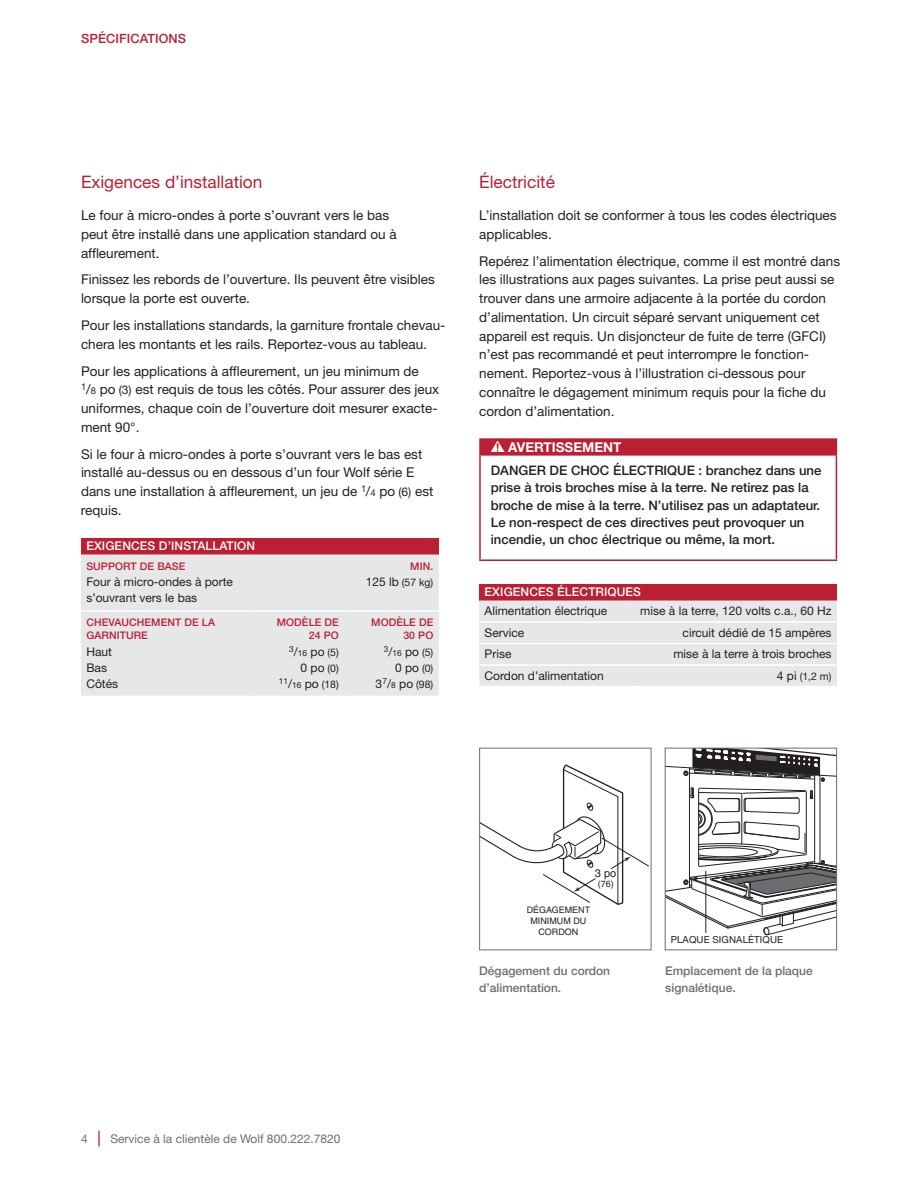
<style>
.page{position:relative;width:918px;height:1188px;background:#fff}
.page>*{position:absolute;margin:0;border:0;box-sizing:border-box;transform-origin:0 0}
.t1{font:17.25px "Helvetica Neue LT Std";color:#ba1f33}
.t2{font:13.5px/18.8px "Helvetica Neue LT Std";color:#231f20}
.t3{font:700 13.5px "Helvetica Neue LT Std";color:#fff}
.t4{font:500 13.2px/17.2px "Helvetica Neue LT Std";color:#231f20}
.t5{font:500 12.75px "Helvetica Neue LT Std";letter-spacing:.01em;color:#ba1f33}
.t6{font:12px/16.5px "Helvetica Neue LT Std";color:#231f20}
.t7{font:500 12px/16.5px "Helvetica Neue LT Std";color:#6c6d70}
.t8{font:500 12px "Helvetica Neue LT Std";letter-spacing:.01em;color:#fff}
.t9{font:12px "Helvetica Neue LT Std";color:#6c6d70}
.t10{font:11.1px "Helvetica";color:#231f20}
.t11{font:500 10.5px/13.5px "Helvetica Neue LT Std";letter-spacing:.01em;color:#ba1f33;text-align:right}
.t12{font:10.5px "Helvetica Neue LT Std";color:#231f20}
.t13{font:9.75px "Helvetica Neue LT Std";letter-spacing:.01em;color:#231f20}
.t14{font:9px/11.1px "Helvetica";color:#231f20;text-align:center}
.t15{font:8.4px "Helvetica Neue LT Std";color:#231f20}
.s1{font-size:9.45px}
.s2{font-size:12px}
.s3{font-size:10.5px}
.s4{font-size:8.4px}
.s5{font-weight:500;font-size:15.6px;color:#ba1f33}
</style>
<div class="page">
<div style="left:480px;top:439px;width:356px;height:16px;background:#ba1f33"></div>
<hr style="left:479px;top:438px;width:358px;height:2px;background:#ba1f33">
<svg style="left:479px;top:440px;width:1px;height:14px"></svg>
<svg style="left:836px;top:440px;width:1px;height:14px"></svg>
<hr style="left:479px;top:454px;width:358px;height:2px;background:#ba1f33">
<hr style="left:479px;top:456px;width:2px;height:103px;background:#ba1f33">
<hr style="left:836px;top:456px;width:1px;height:103px;background:#ba1f33">
<hr style="left:479px;top:559px;width:358px;height:2px;background:#ba1f33">
<svg style="left:491px;top:441px;width:14px;height:11px"></svg>
<div style="left:479px;top:584px;width:358px;height:17px;background:#ba1f33"></div>
<div style="left:479px;top:601px;width:358px;height:85px;background:#e6e7e9"></div>
<hr style="left:479px;top:664px;width:155px;height:2px;background:#fff">
<hr style="left:634px;top:664px;width:203px;height:2px;background:#fff">
<hr style="left:479px;top:621px;width:155px;height:2px;background:#fff">
<hr style="left:634px;top:621px;width:203px;height:2px;background:#fff">
<hr style="left:479px;top:643px;width:155px;height:1px;background:#fff">
<hr style="left:634px;top:643px;width:203px;height:1px;background:#fff">
<div style="left:81px;top:538px;width:358px;height:16px;background:#ba1f33"></div>
<div style="left:81px;top:554px;width:358px;height:142px;background:#e6e7e9"></div>
<hr style="left:81px;top:610px;width:169px;height:2px;background:#fff">
<hr style="left:250px;top:610px;width:94px;height:2px;background:#fff">
<hr style="left:344px;top:610px;width:95px;height:2px;background:#fff">
<svg style="left:481px;top:765px;width:168px;height:140px"></svg>
<div style="left:479px;top:748px;width:172px;height:202px;border:1px solid #6c6d70"></div>
<svg style="left:667px;top:750px;width:168px;height:185px"></svg>
<div style="left:665px;top:748px;width:172px;height:202px;border:1px solid #6c6d70"></div>
<hr style="left:706px;top:871px;width:1px;height:62px;background:#231f20">
<p class="t5" style="left:81px;top:31px;width:107px">SPÉCIFICATIONS</p>
<p class="t1" style="left:81px;top:171px;width:183px">Exigences d’installation</p>
<p class="t2" style="left:81px;top:206px;width:317px">Le four à micro-ondes à porte s’ouvrant vers le bas peut être installé dans une application standard ou à affleurement.</p>
<p class="t2" style="left:81px;top:270px;width:355px">Finissez les rebords de l’ouverture. Ils peuvent être visibles lorsque la porte est ouverte.</p>
<p class="t2" style="left:81px;top:316px;width:366px">Pour les installations standards, la garniture frontale chevau&shy;chera les montants et les rails. Reportez-vous au tableau.</p>
<p class="t2" style="left:81px;top:361px;width:360px">Pour les applications à affleurement, un jeu minimum de<br><sup>1</sup>/<span class="s1">8</span> po <span class="s2">(3)</span> est requis de tous les côtés. Pour assurer des jeux uniformes, chaque coin de l’ouverture doit mesurer exacte&shy;ment 90°.</p>
<p class="t2" style="left:81px;top:444px;width:354px">Si le four à micro-ondes à porte s’ouvrant vers le bas est installé au-dessus ou en dessous d’un four Wolf série E dans une installation à affleurement, un jeu de <sup>1</sup>/<span class="s1">4</span> po <span class="s2">(6)</span> est requis.</p>
<p class="t8" style="left:86px;top:539px;width:170px">EXIGENCES D’INSTALLATION</p>
<p class="t11" style="left:86px;top:559px;width:101px">SUPPORT DE BASE</p>
<p class="t11" style="left:410px;top:559px;width:25px">MIN.</p>
<p class="t6" style="left:86px;top:573px;width:148px">Four à micro-ondes à porte s’ouvrant vers le bas</p>
<p class="t12" style="left:366px;top:576px;width:69px"><span class="s2">125 lb</span> (57 kg)</p>
<p class="t11" style="left:86px;top:615px;width:130px;text-align:left">CHEVAUCHEMENT DE LA<br>GARNITURE</p>
<p class="t11" style="left:277px;top:615px;width:64px">MODÈLE DE<br>24 PO</p>
<p class="t11" style="left:371px;top:615px;width:64px">MODÈLE DE<br>30 PO</p>
<p class="t6" style="left:86px;top:643px;width:27px">Haut</p>
<p class="t15" style="left:289px;top:648px;width:51px">3<span class="s2">/</span>16 <span class="s2">po</span> <span class="s3">(5)</span></p>
<p class="t15" style="left:384px;top:648px;width:51px">3<span class="s2">/</span>16 <span class="s2">po</span> <span class="s3">(5)</span></p>
<p class="t6" style="left:86px;top:659px;width:22px">Bas</p>
<p class="t6" style="left:301px;top:659px;width:40px">0 po <span class="s3">(0)</span></p>
<p class="t6" style="left:395px;top:659px;width:40px">0 po <span class="s3">(0)</span></p>
<p class="t6" style="left:86px;top:675px;width:33px">Côtés</p>
<p class="t15" style="left:279px;top:678px;width:62px">11<span class="s2">/</span>16 <span class="s2">po</span> <span class="s3">(18)</span></p>
<p class="t6" style="left:375px;top:675px;width:59px">3<sup>7</sup>/<span class="s4">8</span> po <span class="s3">(98)</span></p>
<p class="t1" style="left:479px;top:171px;width:77px">Électricité</p>
<p class="t2" style="left:479px;top:206px;width:359px">L’installation doit se conformer à tous les codes électriques applicables.</p>
<p class="t2" style="left:479px;top:251px;width:362px">Repérez l’alimentation électrique, comme il est montré dans les illustrations aux pages suivantes. La prise peut aussi se trouver dans une armoire adjacente à la portée du cordon d’alimentation. Un circuit séparé servant uniquement cet appareil est requis. Un disjoncteur de fuite de terre (GFCI) n’est pas recommandé et peut interrompre le fonction&shy;nement. Reportez-vous à l’illustration ci-dessous pour connaître le dégagement minimum requis pour la fiche du cordon d’alimentation.</p>
<p class="t3" style="left:508px;top:439px;width:115px">AVERTISSEMENT</p>
<p class="t4" style="left:491px;top:462px;width:332px">DANGER DE CHOC ÉLECTRIQUE : branchez dans une prise à trois broches mise à la terre. Ne retirez pas la broche de mise à la terre. N’utilisez pas un adaptateur.<br>Le non-respect de ces directives peut provoquer un incendie, un choc électrique ou même, la mort.</p>
<p class="t8" style="left:485px;top:585px;width:158px">EXIGENCES ÉLECTRIQUES</p>
<p class="t6" style="left:485px;top:602px;width:124px">Alimentation électrique</p>
<p class="t6" style="left:640px;top:602px;width:193px">mise à la terre, 120 volts c.a., 60 Hz</p>
<p class="t6" style="left:485px;top:624px;width:41px">Service</p>
<p class="t6" style="left:683px;top:624px;width:150px">circuit dédié de 15 ampères</p>
<p class="t6" style="left:485px;top:645px;width:28px">Prise</p>
<p class="t6" style="left:673px;top:645px;width:160px">mise à la terre à trois broches</p>
<p class="t6" style="left:485px;top:667px;width:121px">Cordon d’alimentation</p>
<p class="t12" style="left:777px;top:670px;width:56px"><span class="s2">4 pi</span> (1,2 m)</p>
<p class="t9" style="left:81px;top:1131px;width:261px">4 <span class="s5">|</span> Service à la clientèle de Wolf 800.222.7820</p>
<p class="t10" style="left:595px;top:867px;width:23px">3 po</p>
<p class="t14" style="left:598px;top:878px;width:17px">(76)</p>
<p class="t14" style="left:527px;top:904px;width:65px">DÉGAGEMENT<br>MINIMUM DU<br>CORDON</p>
<p class="t7" style="left:479px;top:962px;width:132px">Dégagement du cordon d’alimentation.</p>
<p class="t7" style="left:665px;top:962px;width:149px">Emplacement de la plaque signalétique.</p>
<p class="t13" style="left:671px;top:934px;width:114px">PLAQUE SIGNALÉTIQUE</p>
</div>
